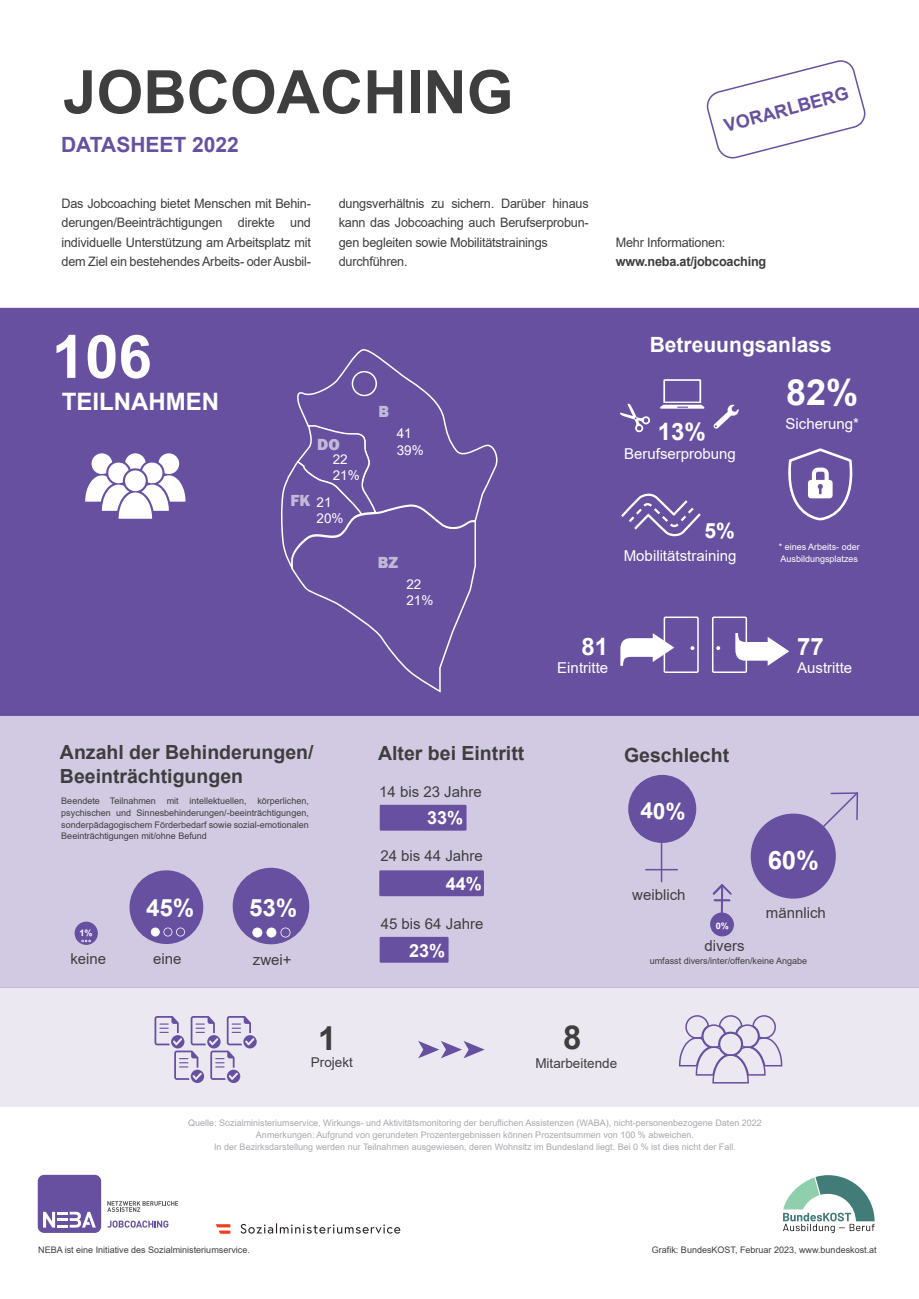
<style>
.page{position:relative;width:919px;height:1299px;background:#fff}
.page>*{position:absolute;margin:0;border:0;box-sizing:border-box;transform-origin:0 0}
.t1{font:700 60px "Arial";color:#3e3e3f}
.t2{font:700 60px "Arial";color:#fff}
.t3{font:700 36px "Arial";color:#fff}
.t4{font:700 33px "Arial";color:#3e3e3f}
.t5{font:700 24px "Arial";color:#fff}
.t6{font:700 22.2px "Arial";color:#fff}
.t7{font:700 21px "Arial";color:#fff}
.t8{font:700 21px "Arial";color:#6850a1}
.t9{font:700 19.5px/24px "Arial";color:#3e3e3f}
.t10{font:700 18px "Arial";color:#6850a1}
.t11{font:700 18px "Arial";color:#fff}
.t12{font:800 16.5px "Franklin Gothic";color:rgb(255 255 255/.6)}
.t13{font:800 16.5px "Franklin Gothic";color:#fff}
.t14{font:15px "Arial";color:#3e3e3f}
.t15{font:15px "Arial";color:#fff}
.t16{font:14.85px "Arial";color:#3e3e3f}
.t17{font:13.5px "Arial";color:#3e3e3f}
.t18{font:13.5px/16.2px "Arial";color:#fff}
.t19{font:13.05px/19.5px "Arial";letter-spacing:-.015em;color:#3e3e3f}
.t20{font:700 13.05px "Arial";letter-spacing:-.015em;color:#3e3e3f}
.t21{font:9px/12px "Arial";color:#a8a9ad;text-align:center}
.t22{font:9px/12px "Arial";color:#3e3e3f;text-align:justify}
.t23{font:9px/12px "Arial";color:#fff}
</style>
<div class="page">
<div style="left:0;top:308px;width:918px;height:407px;background:#6850a1"></div>
<div style="left:0;top:715px;width:918px;height:273px;background:#d1cae2"></div>
<div style="left:0;top:987px;width:918px;height:120px;background:#ebe8f2"></div>
<div style="left:38px;top:1175px;width:63px;height:58px;background:#6850a1;border-radius:6px"></div>
<svg style="left:43px;top:1212px;width:53px;height:16px"></svg>
<svg style="left:107px;top:1201px;width:71px;height:11px"></svg>
<svg style="left:107px;top:1221px;width:61px;height:7px"></svg>
<svg style="left:240px;top:1223px;width:49px;height:11px"></svg>
<svg style="left:216px;top:1224px;width:14px;height:10px"></svg>
<svg style="left:783px;top:1175px;width:91px;height:58px"></svg>
<svg style="left:679px;top:1015px;width:103px;height:68px"></svg>
<svg style="left:476px;top:1046px;width:8px;height:7px"></svg>
<svg style="left:154px;top:1016px;width:103px;height:67px"></svg>
<hr style="left:660px;top:832px;width:2px;height:50px;background:#6850a1">
<hr style="left:645px;top:869px;width:32px;height:1px;background:#6850a1">
<div style="left:628px;top:775px;width:68px;height:68px;background:#6850a1;border-radius:50%"></div>
<div style="left:750px;top:814px;width:85px;height:85px;background:#6850a1;border-radius:50%"></div>
<div style="left:710px;top:913px;width:23px;height:23px;background:#6850a1;border-radius:50%"></div>
<div style="left:379px;top:870px;width:105px;height:26px;background:#6850a1"></div>
<div style="left:75px;top:922px;width:23px;height:23px;background:#6850a1;border-radius:50%"></div>
<div style="left:129px;top:870px;width:74px;height:74px;background:#6850a1;border-radius:50%"></div>
<svg style="left:151px;top:927px;width:34px;height:9px"></svg>
<div style="left:233px;top:868px;width:76px;height:76px;background:#6850a1;border-radius:50%"></div>
<svg style="left:252px;top:927px;width:38px;height:10px"></svg>
<div style="left:663px;top:617px;width:35px;height:56px;border:2px solid #fff"></div>
<div style="left:712px;top:617px;width:35px;height:56px;border:2px solid #fff"></div>
<svg style="left:690px;top:646px;width:4px;height:4px"></svg>
<svg style="left:716px;top:646px;width:4px;height:4px"></svg>
<svg style="left:735px;top:633px;width:54px;height:33px"></svg>
<svg style="left:620px;top:633px;width:54px;height:33px"></svg>
<svg style="left:787px;top:448px;width:65px;height:72px"></svg>
<svg style="left:619px;top:492px;width:84px;height:44px;background:#7c67ad"></svg>
<svg style="left:713px;top:405px;width:25px;height:24px"></svg>
<svg style="left:620px;top:404px;width:30px;height:29px"></svg>
<svg style="left:660px;top:379px;width:44px;height:30px"></svg>
<svg style="left:290px;top:691px;width:186px;height:543px"></svg>
<div style="left:279px;top:345px;width:220px;height:346px;background:#6850a1"></div>
<div style="left:351px;top:371px;width:26px;height:25px;border:2px solid #fff;border-radius:50%"></div>
<svg style="left:85px;top:453px;width:100px;height:66px"></svg>
<svg style="left:706px;top:60px;width:160px;height:99px"></svg>
<svg style="left:768px;top:792px;width:91px;height:78px"></svg>
<svg style="left:711px;top:884px;width:22px;height:46px"></svg>
<svg style="left:81px;top:939px;width:10px;height:3px"></svg>
<svg style="left:290px;top:898px;width:6px;height:19px"></svg>
<h1 class="t1" style="left:63px;top:70px;width:452px">JOBCOACHING</h1>
<h3 class="t8" style="left:61px;top:137px;width:179px">DATASHEET 2022</h3>
<h3 class="t19" style="left:62px;top:195px;width:251px;text-align:justify">Das Jobcoaching bietet Menschen mit Behin&shy;derungen/Beeinträchtigungen direkte und individuelle Unterstützung am Arbeitsplatz mit dem Ziel ein bestehendes Arbeits- oder Ausbil-</h3>
<h3 class="t19" style="left:339px;top:195px;width:251px">dungsverhältnis zu sichern. Darüber hinaus kann das Jobcoaching auch Berufserprobun&shy;gen begleiten sowie Mobilitätstrainings durchführen.</h3>
<h3 class="t10" style="left:722px;top:119px;width:129px;rotate:-15deg">VORARLBERG</h3>
<h3 class="t19" style="left:615px;top:234px;width:111px">Mehr Informationen:</h3>
<h3 class="t20" style="left:615px;top:257px;width:152px">www.neba.at/jobcoaching</h3>
<h1 class="t2" style="left:52px;top:334px;width:102px">106</h1>
<h3 class="t5" style="left:62px;top:392px;width:159px">TEILNAHMEN</h3>
<h3 class="t12" style="left:317px;top:435px;width:24px">DO</h3>
<h3 class="t18" style="left:333px;top:453px;width:29px">22<br>21%</h3>
<h3 class="t12" style="left:290px;top:491px;width:21px">FK</h3>
<h3 class="t18" style="left:316px;top:495px;width:29px">21<br>20%</h3>
<h3 class="t13" style="left:378px;top:402px;width:12px">B</h3>
<h3 class="t18" style="left:396px;top:427px;width:29px">41<br>39%</h3>
<h3 class="t12" style="left:378px;top:553px;width:22px">BZ</h3>
<h3 class="t18" style="left:406px;top:577px;width:29px">22<br>21%</h3>
<h3 class="t7" style="left:649px;top:336px;width:184px">Betreuungsanlass</h3>
<h3 class="t5" style="left:657px;top:422px;width:50px">13%</h3>
<h3 class="t15" style="left:624px;top:448px;width:113px">Berufserprobung</h3>
<h3 class="t7" style="left:704px;top:522px;width:32px">5%</h3>
<h3 class="t15" style="left:623px;top:550px;width:114px">Mobilitätstraining</h3>
<h2 class="t3" style="left:786px;top:378px;width:74px">82%</h2>
<h3 class="t15" style="left:785px;top:418px;width:75px">Sicherung*</h3>
<p class="t23" style="left:778px;top:541px;width:83px">* eines Arbeits- oder<br>Ausbildungsplatzes</p>
<h3 class="t5" style="left:581px;top:638px;width:28px">81</h3>
<h3 class="t15" style="left:557px;top:662px;width:52px">Eintritte</h3>
<h3 class="t5" style="left:797px;top:638px;width:28px">77</h3>
<h3 class="t15" style="left:797px;top:662px;width:57px">Austritte</h3>
<h3 class="t9" style="left:60px;top:742px;width:255px">Anzahl der Behinderungen/<br>Beeinträchtigungen</h3>
<p class="t22" style="left:61px;top:795px;width:249px">Beendete Teilnahmen mit intellektuellen, körperlichen, psychischen und Sinnesbehinderungen/-beeinträchtigungen, sonderpädagogischem Förderbedarf sowie sozial-emotionalen Beeinträchtigungen mit/ohne Befund</p>
<h3 class="t9" style="left:378px;top:743px;width:148px">Alter bei Eintritt</h3>
<h3 class="t14" style="left:379px;top:786px;width:104px">14 bis 23 Jahre</h3>
<h3 class="t11" style="left:427px;top:810px;width:38px">33%</h3>
<h3 class="t9" style="left:624px;top:745px;width:107px">Geschlecht</h3>
<h3 class="t6" style="left:637px;top:797px;width:46px">44%</h3>
<h3 class="t14" style="left:380px;top:850px;width:104px">24 bis 44 Jahre</h3>
<h3 class="t11" style="left:446px;top:877px;width:38px">44%</h3>
<h3 class="t14" style="left:632px;top:889px;width:55px">weiblich</h3>
<h3 class="t14" style="left:381px;top:918px;width:104px">45 bis 64 Jahre</h3>
<h3 class="t14" style="left:765px;top:907px;width:62px">männlich</h3>
<h3 class="t14" style="left:70px;top:953px;width:37px">keine</h3>
<h3 class="t14" style="left:253px;top:954px;width:40px">zwei+</h3>
<h3 class="t16" style="left:153px;top:954px;width:30px">eine</h3>
<h3 class="t11" style="left:409px;top:944px;width:38px">23%</h3>
<h3 class="t14" style="left:704px;top:940px;width:42px">divers</h3>
<p class="t22" style="left:649px;top:955px;width:159px">umfasst divers/inter/offen/keine Angabe</p>
<h3 class="t4" style="left:318px;top:1026px;width:20px">1</h3>
<h3 class="t4" style="left:563px;top:1025px;width:20px">8</h3>
<h3 class="t17" style="left:311px;top:1057px;width:44px">Projekt</h3>
<h3 class="t17" style="left:535px;top:1058px;width:83px">Mitarbeitende</h3>
<p class="t21" style="left:188px;top:1118px;width:575px">Quelle: Sozialministeriumservice, Wirkungs- und Aktivitätsmonitoring der beruflichen Assistenzen (WABA), nicht-personenbezogene Daten 2022<br>Anmerkungen: Aufgrund von gerundeten Prozentergebnissen können Prozentsummen von 100 % abweichen.<br>In der Bezirksdarstellung werden nur Teilnahmen ausgewiesen, deren Wohnsitz im Bundesland liegt. Bei 0 % ist dies nicht der Fall.</p>
<p class="t22" style="left:38px;top:1244px;width:213px">NEBA ist eine Initiative des Sozialministeriumservice.</p>
<p class="t22" style="left:652px;top:1244px;width:226px">Grafik: BundesKOST, Februar 2023, www.bundeskost.at</p>
</div>
